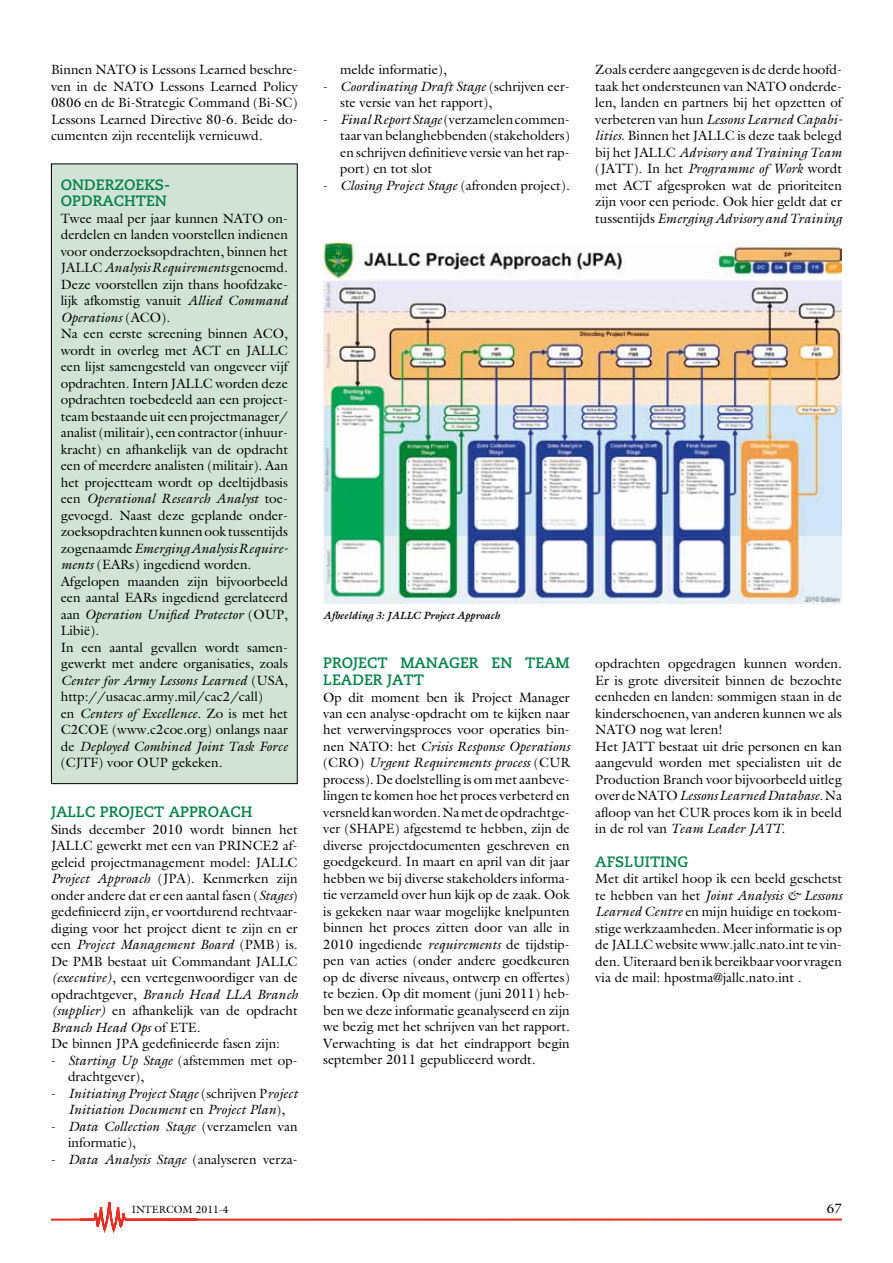
<style>
.page{position:relative;width:893px;height:1263px;background:#fff}
.page>*{position:absolute;margin:0;border:0;box-sizing:border-box;transform-origin:0 0}
.t1{font:700 15px/16.5px "Caecilia";color:#008147}
.t2{font:13.5px/16.5px "Galliard Std";color:#000}
.t3{font:italic 13.5px/16.5px "Galliard Std";color:#000;text-align:center}
.t4{font:italic 700 10.5px "Galliard Std";color:#000}
.t5{font:10.5px "Galliard Std";color:#000}
.s1{font-style:italic}
.s2{font-style:normal}
</style>
<div class="page">
<svg style="left:51px;top:1202px;width:791px;height:31px"></svg>
<div style="left:51px;top:164px;width:246px;height:620px;background:#d1e3d6"></div>
<div style="left:51px;top:164px;width:247px;height:620px;border:1px solid #000"></div>
<img style="left:323px;top:242px;width:519px;height:361px">
<p class="t2" style="left:51px;top:61px;width:248px;text-align:justify">Binnen NATO is Lessons Learned beschre&shy;ven in de NATO Lessons Learned Policy 0806 en de Bi-Strategic Command (Bi-SC)<br>Lessons Learned Directive 80-6. Beide do&shy;cumenten zijn recentelijk vernieuwd.</p>
<p class="t1" style="left:61px;top:177px;width:111px">ONDERZOEKS-<br>OPDRAC</p>
<p class="t1" style="left:124px;top:193px;width:23px">HTEN</p>
<p class="t2" style="left:61px;top:210px;width:229px">Twee maal per jaar kunnen NATO on&shy;derdelen en landen voorstellen indienen voor onderzoeksopdrachten, binnen het JALLC <span class="s1">Analysis Requirements</span> genoemd.<br>Deze voorstellen zijn thans hoofdzake&shy;lijk afkomstig vanuit <span class="s1">Allied Command Operations</span> (ACO).<br>Na een eerste screening binnen ACO, wordt in overleg met ACT en JALLC een lijst samengesteld van ongeveer vijf opdrachten. Intern JALLC worden deze opdrachten toebedeeld aan een project&shy;team bestaande uit een projectmanager/ analist (militair), een contractor (inhuur&shy;kracht) en afhankelijk van de opdracht een of meerdere analisten (militair). Aan het projectteam wordt op deeltijdbasis een <span class="s1">Operational Research Analyst</span> toe&shy;gevoegd. Naast deze geplande onder&shy;zoeksopdrachten kunnen ook tussentijds zogenaamde <span class="s1">Emerging Analysis Require&shy;ments</span> (EARs) ingediend worden.<br>Afgelopen maanden zijn bijvoorbeeld een aantal EARs ingediend gerelateerd aan <span class="s1">Operation Unified Protector</span> (OUP, Libië).<br>In een aantal gevallen wordt samen&shy;gewerkt met andere organisaties, zoals <span class="s1">Center for Army Lessons Learned</span> (USA, http://usacac.army.mil/cac2/call)<br>en <span class="s1">Centers of Excellence</span>. Zo is met het C2COE (www.c2coe.org) onlangs naar de <span class="s1">Deployed Combined Joint Task Force </span>(CJTF) voor OUP gekeken.</p>
<p class="t1" style="left:51px;top:804px;width:16px">JALLC</p>
<p class="t1" style="left:100px;top:804px;width:80px">PROJECT APP</p>
<p class="t1" style="left:198px;top:804px;width:55px">ROACH</p>
<p class="t2" style="left:51px;top:820px;width:248px">Sinds december 2010 wordt binnen het JALLC gewerkt met een van PRINCE2 af&shy;geleid projectmanagement model: JALLC <span class="s1">Project Approach</span> (JPA). Kenmerken zijn onder andere dat er een aantal fasen (<span class="s1">Stages</span>) gedefinieerd zijn, er voortdurend rechtvaar&shy;diging voor het project dient te zijn en er een <span class="s1">Project Management Board</span> (PMB) is.<br>De PMB bestaat uit Commandant JALLC <span class="s1">(executive)</span>, een vertegenwoordiger van de opdrachtgever, <span class="s1">Branch Head LLA Branch (supplier)</span> en afhankelijk van de opdracht <span class="s1">Branch Head Ops</span> of ETE.<br>De binnen JPA gedefinieerde fasen zijn:</p>
<p class="t2" style="left:68px;top:1051px;width:231px;text-indent:-17px">- <span class="s1">Starting Up Stage</span> (afstemmen met op&shy;drachtgever),</p>
<p class="t3" style="left:51px;top:1084px;width:248px"><span class="s2">-</span> Initiating Project Stage <span class="s2">(schrijven P</span>roject<br>Initiation Document <span class="s2">en</span> Project Plan<span class="s2">),</span></p>
<p class="t2" style="left:68px;top:1117px;width:231px;text-indent:-17px">- <span class="s1">Data Collection Stage</span> (verzamelen van informatie),</p>
<p class="t2" style="left:51px;top:1150px;width:248px">- <span class="s1">Data Analysis Stage</span> (analyseren verza-</p>
<p class="t2" style="left:340px;top:61px;width:108px">melde informatie),</p>
<p class="t2" style="left:340px;top:78px;width:231px;text-indent:-17px">- <span class="s1">Coordinating Draft Stage</span> (schrijven eer&shy;ste versie van het rapport),</p>
<p class="t2" style="left:340px;top:111px;width:231px;text-align:justify;text-indent:-17px">- <span class="s1">Final Report Stage</span> (verzamelen commen&shy;taar van belanghebbenden (stakeholders) en schrijven definitieve versie van het rap&shy;port) en tot slot</p>
<p class="t2" style="left:323px;top:177px;width:248px">- <span class="s1">Closing Project Stage</span> (afronden project).</p>
<p class="t4" style="left:323px;top:609px;width:178px">Afbeelding 3: JALLC Project Approach</p>
<p class="t1" style="left:323px;top:655px;width:46px">PROJECT</p>
<p class="t1" style="left:400px;top:655px;width:26px">MANAGER</p>
<p class="t1" style="left:491px;top:655px;width:11px">EN</p>
<p class="t1" style="left:525px;top:655px;width:12px">TEA</p>
<p class="t1" style="left:556px;top:655px;width:16px">M</p>
<p class="t1" style="left:323px;top:672px;width:11px">LEA</p>
<p class="t1" style="left:352px;top:672px;width:52px">DER JATT</p>
<p class="t2" style="left:323px;top:688px;width:248px;text-align:justify">Op dit moment ben ik Project Manager van een analyse-opdracht om te kijken naar het verwervingsproces voor operaties bin&shy;nen NATO: het <span class="s1">Crisis Response Operations </span>(CRO) <span class="s1">Urgent Requirements process</span> (CUR process). De doelstelling is om met aanbeve&shy;lingen te komen hoe het proces verbeterd en versneld kan worden. Na met de opdrachtge&shy;ver (SHAPE) afgestemd te hebben, zijn de diverse projectdocumenten geschreven en goedgekeurd. In maart en april van dit jaar hebben we bij diverse stakeholders informa&shy;tie verzameld over hun kijk op de zaak. Ook is gekeken naar waar mogelijke knelpunten binnen het proces zitten door van alle in 2010 ingediende <span class="s1">requirements</span> de tijdstip&shy;pen van acties (onder andere goedkeuren op de diverse niveaus, ontwerp en offertes) te bezien. Op dit moment (juni 2011) heb&shy;ben we deze informatie geanalyseerd en zijn we bezig met het schrijven van het rapport.<br>Verwachting is dat het eindrapport begin september 2011 gepubliceerd wordt.</p>
<p class="t2" style="left:595px;top:61px;width:249px;text-align:justify">Zoals eerdere aangegeven is de derde hoofd&shy;taak het ondersteunen van NATO onderde&shy;len, landen en partners bij het opzetten of verbeteren van hun <span class="s1">Lessons Learned Capabi&shy;lities</span>. Binnen het JALLC is deze taak belegd bij het JALLC <span class="s1">Advisory and Training Team </span>(JATT). In het <span class="s1">Programme of Work</span> wordt met ACT afgesproken wat de prioriteiten zijn voor een periode. Ook hier geldt dat er tussentijds <span class="s1">Emerging Advisory and Training</span></p>
<p class="t2" style="left:595px;top:655px;width:248px">opdrachten opgedragen kunnen worden.<br>Er is grote diversiteit binnen de bezochte eenheden en landen: sommigen staan in de kinderschoenen, van anderen kunnen we als NATO nog wat leren!<br>Het JATT bestaat uit drie personen en kan aangevuld worden met specialisten uit de Production Branch voor bijvoorbeeld uitleg over de NATO <span class="s1">Lessons Learned Database</span>. Na afloop van het CUR proces kom ik in beeld in de rol van <span class="s1">Team Leader JATT</span>.</p>
<p class="t1" style="left:595px;top:853px;width:95px">AFSLUITING</p>
<p class="t2" style="left:595px;top:870px;width:248px;text-align:justify">Met dit artikel hoop ik een beeld geschetst te hebben van het <span class="s1">Joint Analysis &amp; Lessons Learned Centre</span> en mijn huidige en toekom&shy;stige werkzaamheden. Meer informatie is op de JALLC website www.jallc.nato.int te vin&shy;den. Uiteraard ben ik bereikbaar voor vragen via de mail: hpostma@jallc.nato.int .</p>
<p class="t5" style="left:132px;top:1203px;width:99px">INTERCOM 2011-4</p>
<p class="t2" style="left:827px;top:1200px;width:17px">67</p>
</div>
